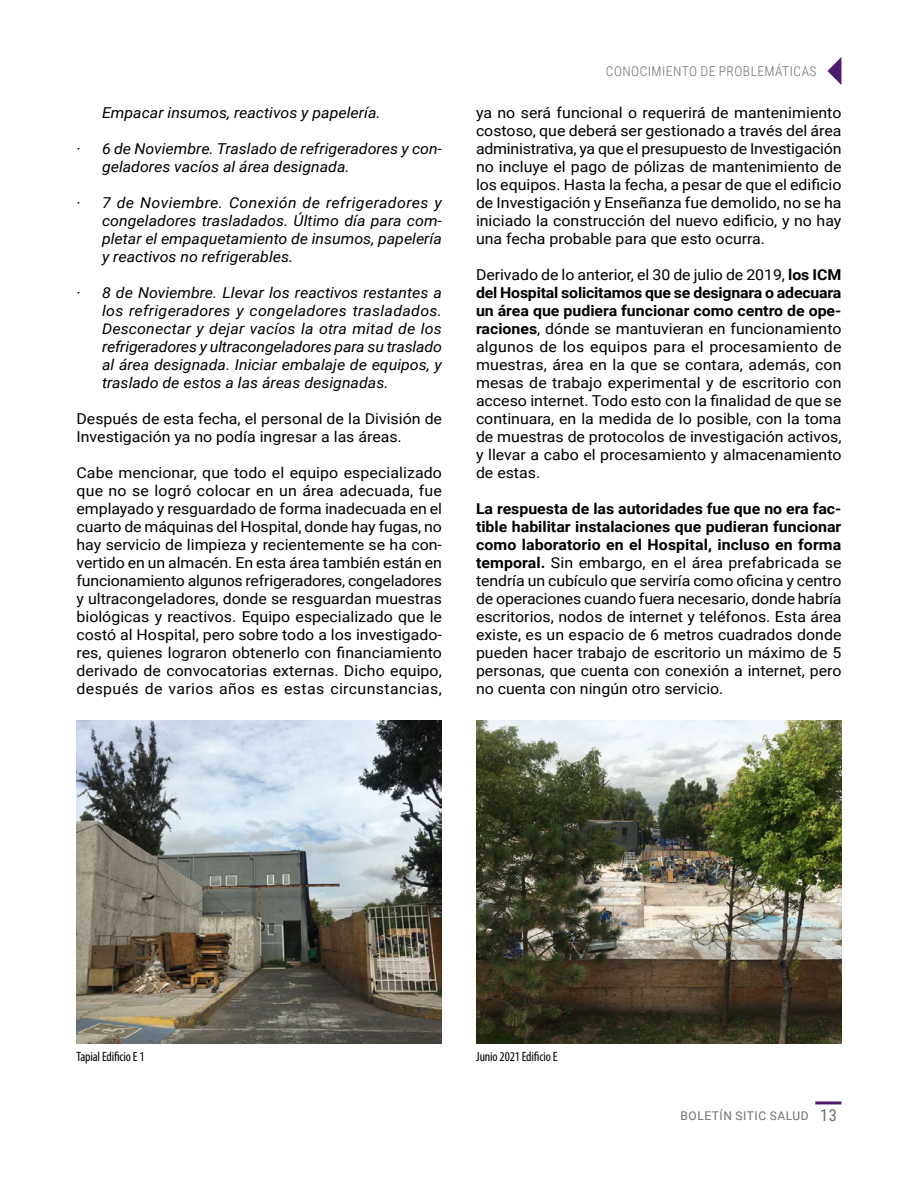
<style>
.page{position:relative;width:918px;height:1188px;background:#fff}
.page>*{position:absolute;margin:0;border:0;box-sizing:border-box;transform-origin:0 0}
.t1{font:15px/18px "Roboto";color:#000;text-align:justify;scale:1.06 1}
.t2{font:italic 15px/18px "Roboto";color:#000;text-align:justify;scale:1.06 1}
.t3{font:condensed 13.5px "Myriad Pro";letter-spacing:-.01em;color:#000}
.t4{font:300 13.5px "Roboto Condensed";letter-spacing:.035em;color:#706f6f}
.t5{font:12px "Roboto";letter-spacing:.045em;color:#706f6f}
.s1{font-weight:700}
.s2{font-family:"Roboto Condensed";font-size:16.5px}
</style>
<div class="page">
<hr style="left:815px;top:1101px;width:26px;height:3px;background:#4c1d6d">
<svg style="left:827px;top:57px;width:14px;height:28px"></svg>
<img style="left:77px;top:720px;width:365px;height:324px">
<img style="left:476px;top:720px;width:365px;height:324px">
<p class="t2" style="left:102px;top:103px;width:264px">Empacar insumos, reactivos y papelería.</p>
<p class="t2" style="left:102px;top:139px;width:322px;text-indent:-26px">· 6 de Noviembre. Traslado de refrigeradores y con&shy;geladores vacíos al área designada.</p>
<p class="t2" style="left:102px;top:193px;width:322px;text-indent:-26px">· 7 de Noviembre. Conexión de refrigeradores y congeladores trasladados. Último día para com&shy;pletar el empaquetamiento de insumos, papelería y reactivos no refrigerables.</p>
<p class="t2" style="left:102px;top:283px;width:322px;text-indent:-26px">· 8 de Noviembre. Llevar los reactivos restantes a los refrigeradores y congeladores trasladados.<br>Desconectar y dejar vacíos la otra mitad de los refrigeradores y ultracongeladores para su traslado al área designada. Iniciar embalaje de equipos, y traslado de estos a las áreas designadas.</p>
<p class="t1" style="left:77px;top:409px;width:346px">Después de esta fecha, el personal de la División de<br>Investigación ya no podía ingresar a las áreas.</p>
<p class="t1" style="left:77px;top:463px;width:346px">Cabe mencionar, que todo el equipo especializado que no se logró colocar en un área adecuada, fue emplayado y resguardado de forma inadecuada en el cuarto de máquinas del Hospital, donde hay fugas, no hay servicio de limpieza y recientemente se ha con&shy;vertido en un almacén. En esta área también están en funcionamiento algunos refrigeradores, congeladores y ultracongeladores, donde se resguardan muestras biológicas y reactivos. Equipo especializado que le costó al Hospital, pero sobre todo a los investigado&shy;res, quienes lograron obtenerlo con financiamiento derivado de convocatorias externas. Dicho equipo, después de varios años es estas circunstancias,</p>
<p class="t4" style="left:606px;top:62px;width:212px">CONOCIMIENTO DE PROBLEMÁTICAS</p>
<p class="t1" style="left:476px;top:103px;width:346px">ya no será funcional o requerirá de mantenimiento costoso, que deberá ser gestionado a través del área administrativa, ya que el presupuesto de Investigación no incluye el pago de pólizas de mantenimiento de los equipos. Hasta la fecha, a pesar de que el edificio de Investigación y Enseñanza fue demolido, no se ha iniciado la construcción del nuevo edificio, y no hay una fecha probable para que esto ocurra.</p>
<p class="t1" style="left:476px;top:265px;width:346px">Derivado de lo anterior, el 30 de julio de 2019, <span class="s1">los ICM del Hospital solicitamos que se designara o adecuara un área que pudiera funcionar como centro de ope&shy;raciones</span>, dónde se mantuvieran en funcionamiento algunos de los equipos para el procesamiento de muestras, área en la que se contara, además, con mesas de trabajo experimental y de escritorio con acceso internet. Todo esto con la finalidad de que se continuara, en la medida de lo posible, con la toma de muestras de protocolos de investigación activos, y llevar a cabo el procesamiento y almacenamiento de estas.</p>
<p class="t1" style="left:476px;top:499px;width:346px"><span class="s1">La respuesta de las autoridades fue que no era fac&shy;tible habilitar instalaciones que pudieran funcionar como laboratorio en el Hospital, incluso en forma temporal.</span> Sin embargo, en el área prefabricada se tendría un cubículo que serviría como oficina y centro de operaciones cuando fuera necesario, donde habría escritorios, nodos de internet y teléfonos. Esta área existe, es un espacio de 6 metros cuadrados donde pueden hacer trabajo de escritorio un máximo de 5 personas, que cuenta con conexión a internet, pero no cuenta con ningún otro servicio.</p>
<p class="t3" style="left:77px;top:1048px;width:70px">Tapial Edificio E 1</p>
<p class="t3" style="left:476px;top:1048px;width:83px">Junio 2021 Edificio E</p>
<p class="t5" style="left:681px;top:1108px;width:158px">BOLETÍN SITIC SALUD <span class="s2">13</span></p>
</div>
